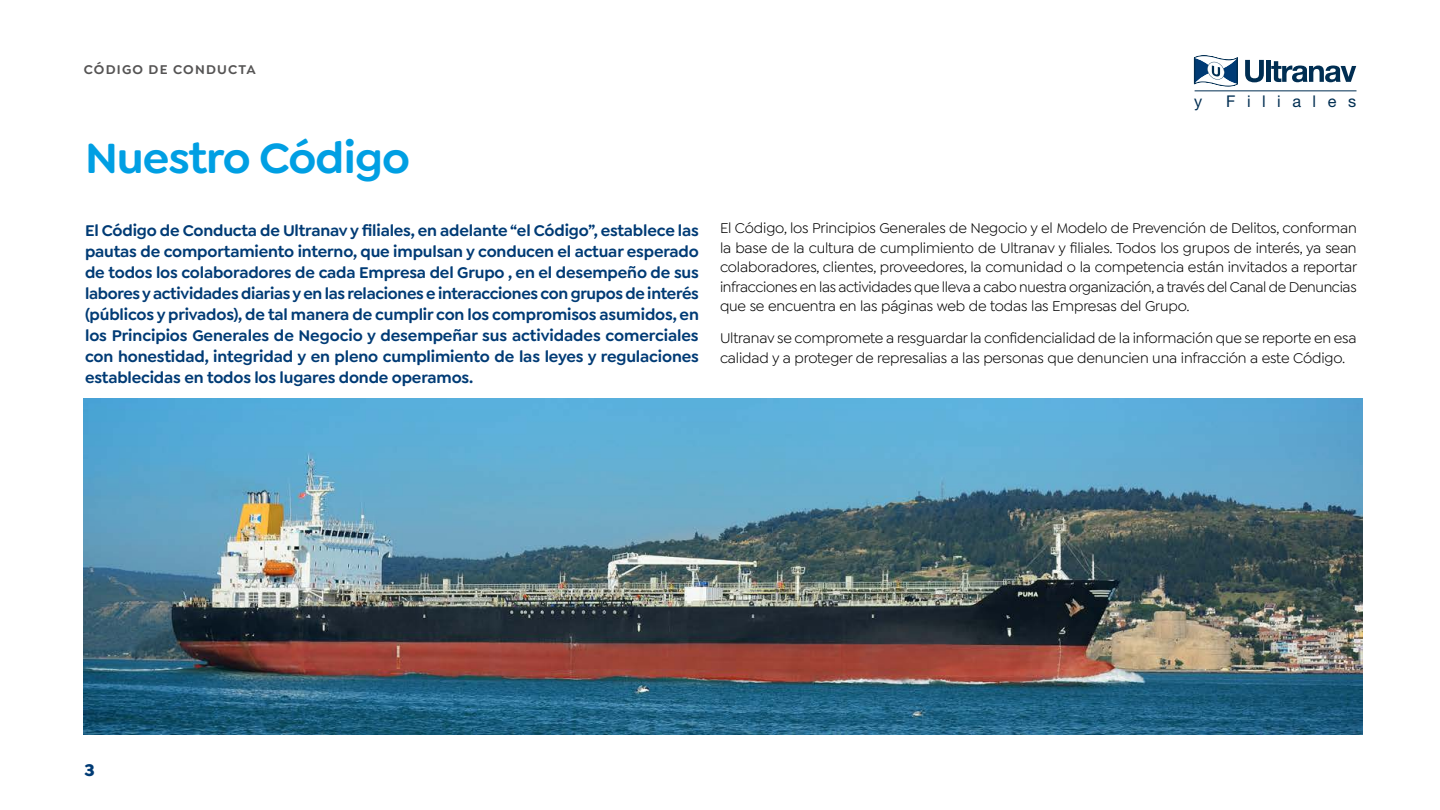
<style>
.page{position:relative;width:1440px;height:810px;background:#fff}
.page>*{position:absolute;margin:0;border:0;box-sizing:border-box;transform-origin:0 0}
.t1{font:600 45px "Goldplay";letter-spacing:-.02em;color:#009fe3}
.t2{font:700 18px "Goldplay";color:#003b75}
.t3{font:600 16.5px/21px "Goldplay";letter-spacing:-.01em;color:#003b75;text-align:justify}
.t4{font:16.2px "Helvetica Neue LT Std";letter-spacing:.71em;color:#002e52}
.t5{font:15px/19.5px "Goldplay";letter-spacing:-.01em;color:#000;text-align:justify}
.t6{font:600 13.5px "Goldplay";letter-spacing:.09em;color:#555454}
</style>
<div class="page">
<svg style="left:1194px;top:55px;width:44px;height:32px"></svg>
<svg style="left:1245px;top:60px;width:19px;height:22px"></svg>
<hr style="left:1266px;top:60px;width:4px;height:22px;background:#002e52">
<svg style="left:1271px;top:61px;width:85px;height:21px"></svg>
<hr style="left:1194px;top:91px;width:162px;height:1px;background:#002e52">
<img style="left:84px;top:399px;width:1278px;height:336px">
<p class="t6" style="left:84px;top:61px;width:173px">CÓDIGO DE CONDUCTA</p>
<h1 class="t1" style="left:85px;top:130px;width:326px">Nuestro Código</h1>
<p class="t4" style="left:1194px;top:92px;width:10px">y</p>
<p class="t4" style="left:1226px;top:92px;width:131px">Filiales</p>
<p class="t3" style="left:85px;top:220px;width:615px">El Código de Conducta de Ultranav y filiales, en adelante “el Código”, establece las pautas de comportamiento interno, que impulsan y conducen el actuar esperado de todos los colaboradores de cada Empresa del Grupo , en el desempeño de sus labores y actividades diarias y en las relaciones e interacciones con grupos de interés (públicos y privados), de tal manera de cumplir con los compromisos asumidos, en los Principios Generales de Negocio y desempeñar sus actividades comerciales con honestidad, integridad y en pleno cumplimiento de las leyes y regulaciones establecidas en todos los lugares donde operamos.</p>
<p class="t5" style="left:720px;top:218px;width:639px">El Código, los Principios Generales de Negocio y el Modelo de Prevención de Delitos, conforman la base de la cultura de cumplimiento de Ultranav y filiales. Todos los grupos de interés, ya sean colaboradores, clientes, proveedores, la comunidad o la competencia están invitados a reportar infracciones en las actividades que lleva a cabo nuestra organización, a través del Canal de Denuncias que se encuentra en las páginas web de todas las Empresas del Grupo.</p>
<p class="t5" style="left:720px;top:329px;width:638px">Ultranav se compromete a resguardar la confidencialidad de la información que se reporte en esa calidad y a proteger de represalias a las personas que denuncien una infracción a este Código.</p>
<p class="t2" style="left:85px;top:758px;width:12px">3</p>
</div>
